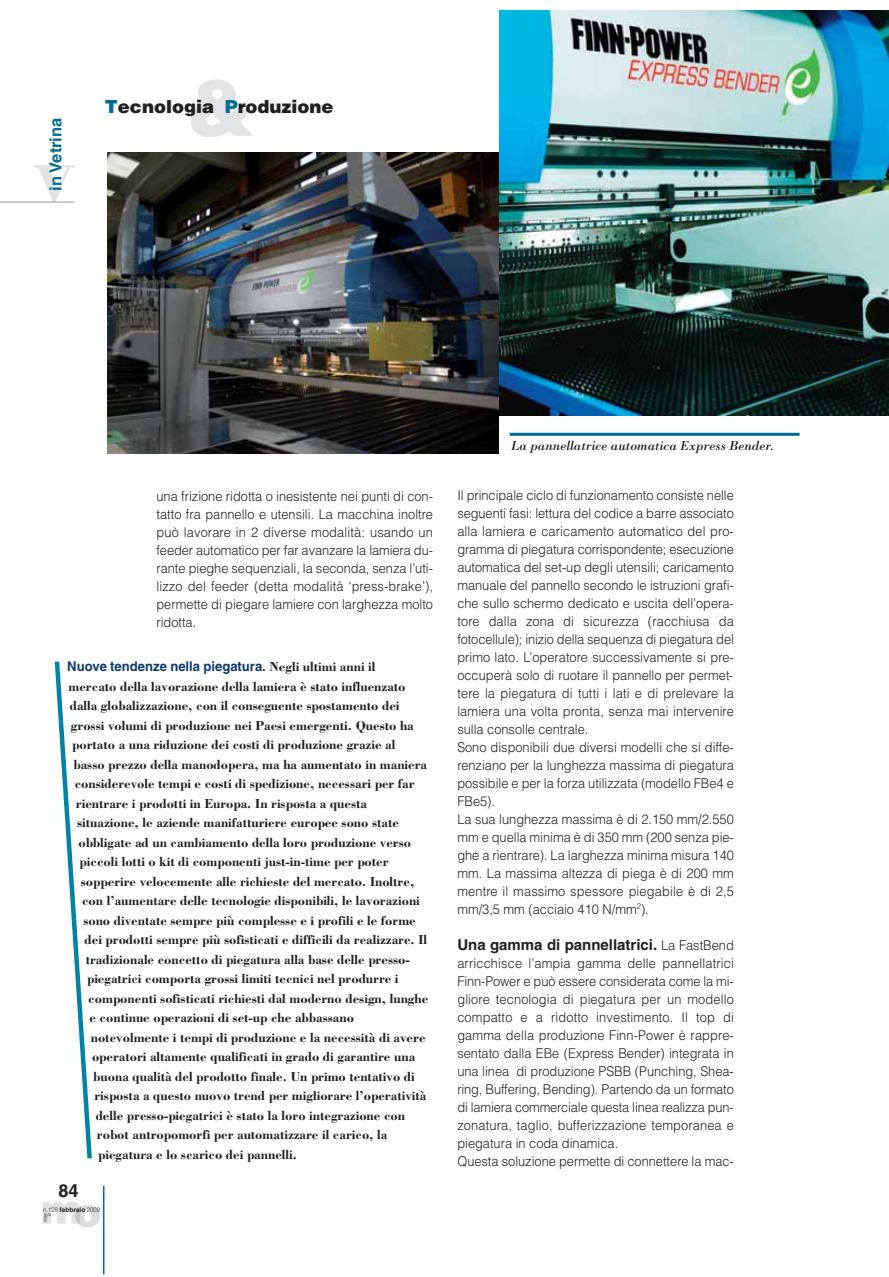
<style>
.page{position:relative;width:889px;height:1277px;background:#fff}
.page>*{position:absolute;margin:0;border:0;box-sizing:border-box;transform-origin:0 0}
.t1{font:900 18px "Helvetica LT";color:#231f20}
.t2{font:700 18px "Helvetica LT";color:#231f20}
.t3{font:700 16.5px "Helvetica LT";color:#006d91}
.t4{font:700 15px "Helvetica LT";color:#231f20}
.t5{font:300 13.5px/18px "Helvetica LT";color:#231f20;scale:.95 1}
.t6{font:700 13.5px "Bodoni LT";color:#231f20}
.t7{font:700 13.5px "Helvetica LT";color:#0e3a6b}
.t8{font:italic 13.5px "Bodoni LT";color:#231f20}
.t9{font:300 6.6px "Helvetica LT";color:#231f20;scale:.9 1}
.s1{color:#006d91}
.s2{font-family:"Bodoni LT";color:#231f20}
.s3{font-weight:700}
.s4{font-weight:300;font-size:13.5px}
</style>
<div class="page">
<svg style="left:191px;top:79px;width:62px;height:58px"></svg>
<svg style="left:43px;top:1202px;width:57px;height:25px"></svg>
<hr style="left:103px;top:1186px;width:1px;height:88px;background:#006d91">
<svg style="left:34px;top:165px;width:41px;height:37px"></svg>
<hr style="left:0;top:202px;width:74px;height:1px;background:#939598">
<hr style="left:509px;top:433px;width:290px;height:3px;background:#006d91">
<svg style="left:55px;top:661px;width:37px;height:497px"></svg>
<img style="left:108px;top:153px;width:390px;height:301px">
<img style="left:499px;top:10px;width:389px;height:406px">
<p class="t3" style="left:50px;top:191px;width:74px;rotate:-90deg">in Vetrina</p>
<p class="t1" style="left:105px;top:98px;width:230px"><span class="s1">T</span>ecnologia <span class="s1">P</span>roduzione</p>
<p class="t5" style="left:156px;top:488px;width:292px;text-align:justify">una frizione ridotta o inesistente nei punti di con&shy;tatto fra pannello e utensili. La macchina inoltre può lavorare in 2 diverse modalità: usando un feeder automatico per far avanzare la lamiera du&shy;rante pieghe sequenziali, la seconda, senza l’uti&shy;lizzo del feeder (detta modalità ‘press-brake’), permette di piegare lamiere con larghezza molto ridotta.</p>
<p class="t7" style="left:67px;top:662px;width:310px">Nuove tendenze nella piegatura. <span class="s2">Negli ultimi anni il</span></p>
<p class="t6" style="left:68px;top:681px;width:338px">mercato della lavorazione della lamiera è stato influenzato</p>
<p class="t6" style="left:70px;top:700px;width:331px">dalla globalizzazione, con il conseguente spostamento dei</p>
<p class="t6" style="left:71px;top:720px;width:344px">grossi volumi di produzione nei Paesi emergenti. Questo ha</p>
<p class="t6" style="left:72px;top:739px;width:324px">portato a una riduzione dei costi di produzione grazie al</p>
<p class="t6" style="left:73px;top:759px;width:355px">basso prezzo della manodopera, ma ha aumentato in maniera</p>
<p class="t6" style="left:75px;top:778px;width:341px">considerevole tempi e costi di spedizione, necessari per far</p>
<p class="t6" style="left:76px;top:798px;width:292px">rientrare i prodotti in Europa. In risposta a questa</p>
<p class="t6" style="left:77px;top:817px;width:323px">situazione, le aziende manifatturiere europee sono state</p>
<p class="t6" style="left:78px;top:837px;width:334px">obbligate ad un cambiamento della loro produzione verso</p>
<p class="t6" style="left:80px;top:856px;width:310px">piccoli lotti o kit di componenti just-in-time per poter</p>
<p class="t6" style="left:81px;top:876px;width:335px">sopperire velocemente alle richieste del mercato. Inoltre,</p>
<p class="t6" style="left:82px;top:895px;width:339px">con l’aumentare delle tecnologie disponibili, le lavorazioni</p>
<p class="t6" style="left:83px;top:915px;width:334px">sono diventate sempre più complesse e i profili e le forme</p>
<p class="t6" style="left:85px;top:934px;width:344px">dei prodotti sempre più sofisticati e difficili da realizzare. Il</p>
<p class="t6" style="left:86px;top:954px;width:325px">tradizionale concetto di piegatura alla base delle presso-</p>
<p class="t6" style="left:87px;top:973px;width:313px">piegatrici comporta grossi limiti tecnici nel produrre i</p>
<p class="t6" style="left:88px;top:993px;width:341px">componenti sofisticati richiesti dal moderno design, lunghe</p>
<p class="t6" style="left:89px;top:1012px;width:266px">e continue operazioni di set-up che abbassano</p>
<p class="t6" style="left:91px;top:1032px;width:336px">notevolmente i tempi di produzione e la necessità di avere</p>
<p class="t6" style="left:92px;top:1051px;width:325px">operatori altamente qualificati in grado di garantire una</p>
<p class="t6" style="left:93px;top:1071px;width:323px">buona qualità del prodotto finale. Un primo tentativo di</p>
<p class="t6" style="left:94px;top:1090px;width:333px">risposta a questo nuovo trend per migliorare l’operatività</p>
<p class="t6" style="left:96px;top:1110px;width:311px">delle presso-piegatrici è stato la loro integrazione con</p>
<p class="t6" style="left:97px;top:1129px;width:292px">robot antropomorfi per automatizzare il carico, la</p>
<p class="t6" style="left:98px;top:1149px;width:200px">piegatura e lo scarico dei pannelli.</p>
<p class="t2" style="left:58px;top:1184px;width:22px">84</p>
<p class="t9" style="left:43px;top:1207px;width:64px">n.128 <span class="s3">febbraio</span> 2009</p>
<p class="t8" style="left:511px;top:440px;width:264px">La pannellatrice automatica Express Bender.</p>
<p class="t5" style="left:457px;top:487px;width:292px">Il principale ciclo di funzionamento consiste nelle seguenti fasi: lettura del codice a barre associato alla lamiera e caricamento automatico del pro&shy;gramma di piegatura corrispondente; esecuzione automatica del set-up degli utensili; caricamento manuale del pannello secondo le istruzioni grafi&shy;che sullo schermo dedicato e uscita dell’opera&shy;tore dalla zona di sicurezza (racchiusa da fotocellule); inizio della sequenza di piegatura del primo lato. L’operatore successivamente si pre&shy;occuperà solo di ruotare il pannello per permet&shy;tere la piegatura di tutti i lati e di prelevare la lamiera una volta pronta, senza mai intervenire sulla consolle centrale.<br>Sono disponibili due diversi modelli che si diffe&shy;renziano per la lunghezza massima di piegatura possibile e per la forza utilizzata (modello FBe4 e FBe5).<br>La sua lunghezza massima è di 2.150 mm/2.550 mm e quella minima è di 350 mm (200 senza pie&shy;ghe a rientrare). La larghezza minima misura 140 mm. La massima altezza di piega è di 200 mm mentre il massimo spessore piegabile è di 2,5 mm/3,5 mm (acciaio 410 N/mm<sup>2</sup>).</p>
<p class="t4" style="left:457px;top:939px;width:278px">Una gamma di pannellatrici. <span class="s4">La FastBend</span></p>
<p class="t5" style="left:457px;top:955px;width:292px">arricchisce l’ampia gamma delle pannellatrici Finn-Power e può essere considerata come la mi&shy;gliore tecnologia di piegatura per un modello compatto e a ridotto investimento. Il top di gamma della produzione Finn-Power è rappre&shy;sentato dalla EBe (Express Bender) integrata in una linea di produzione PSBB (Punching, Shea&shy;ring, Buffering, Bending). Partendo da un formato di lamiera commerciale questa linea realizza pun&shy;zonatura, taglio, bufferizzazione temporanea e piegatura in coda dinamica.<br>Questa soluzione permette di connettere la mac-</p>
</div>
